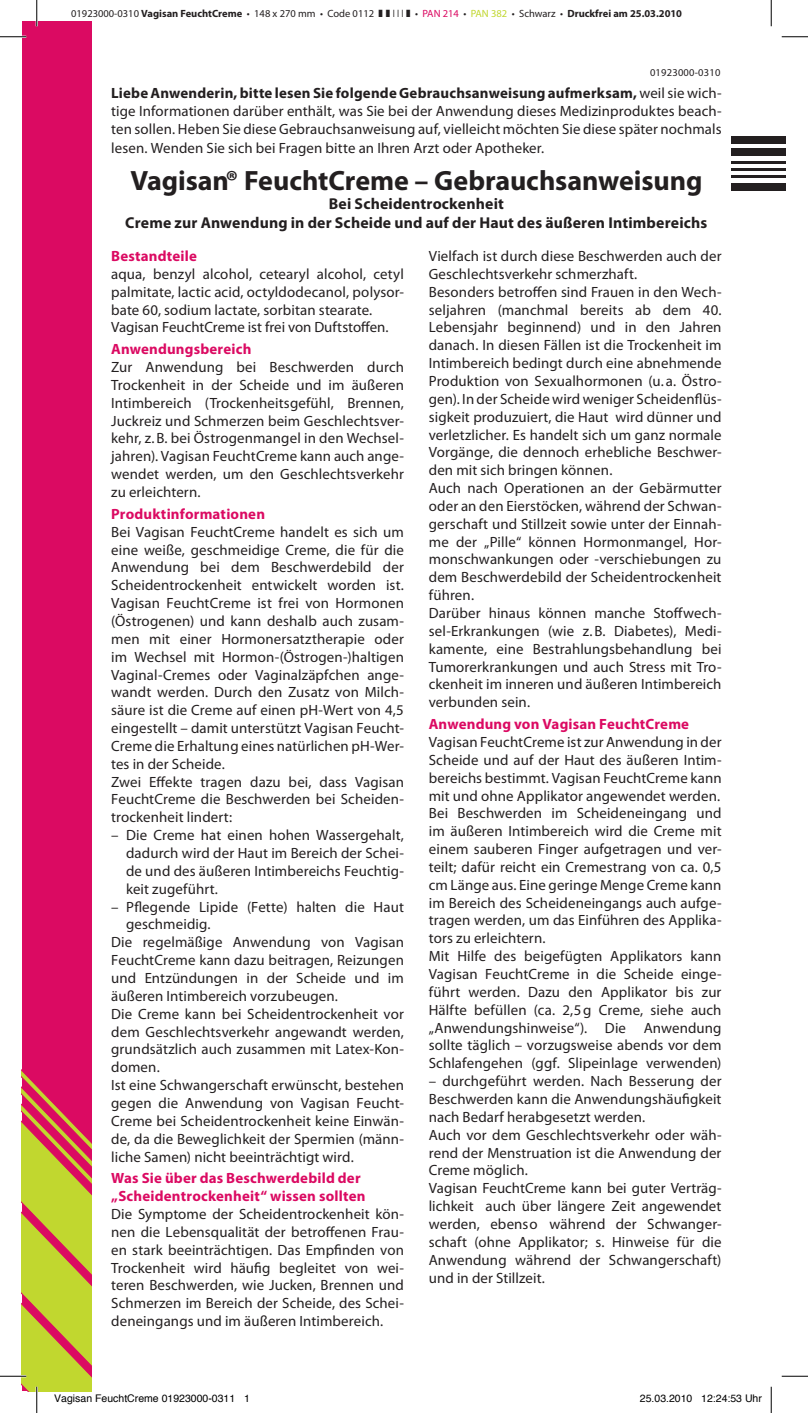
<style>
.page{position:relative;width:808px;height:1413px;background:#fff}
.page>*{position:absolute;margin:0;border:0;box-sizing:border-box;transform-origin:0 0}
.t1{font:700 28px "Myriad Pro";letter-spacing:-.005em;color:#231f20}
.t2{font:700 15.75px/18.9px "Myriad Pro";letter-spacing:.01em;color:#231f20;text-align:center}
.t3{font:14.88px/17.8px "Myriad Pro";letter-spacing:.01em;color:#231f20}
.t4{font:700 14.88px/17.8px "Myriad Pro";letter-spacing:.01em;color:#db0a62}
.t5{font:10.5px "Helvetica";color:#000}
.t6{font:10.5px "Myriad Pro";color:#231f20}
.t7{font:700 10.5px "Myriad Pro";color:#231f20}
.t8{font:10.5px "Myriad Pro";letter-spacing:.02em;color:#231f20}
.s1{font-weight:700}
.s2{font-weight:400}
.s3{font-weight:400;color:#db0a62}
.s4{font-weight:400;color:#c1d72f}
</style>
<div class="page">
<div style="left:22px;top:22px;width:69px;height:1369px;background:#db0a62"></div>
<div style="left:731px;top:183px;width:55px;height:8px;background:#231f20"></div>
<hr style="left:731px;top:176px;width:55px;height:2px;background:#231f20">
<hr style="left:731px;top:168px;width:55px;height:3px;background:#231f20">
<hr style="left:731px;top:161px;width:55px;height:2px;background:#231f20">
<div style="left:731px;top:148px;width:55px;height:8px;background:#231f20"></div>
<div style="left:731px;top:136px;width:55px;height:7px;background:#231f20"></div>
<hr style="left:0;top:36px;width:26px;height:2px;background:#fff">
<hr style="left:36px;top:0;width:2px;height:26px;background:#fff">
<svg style="left:0;top:36px;width:26px;height:1px"></svg>
<svg style="left:781px;top:36px;width:27px;height:1px"></svg>
<svg style="left:781px;top:1376px;width:27px;height:1px"></svg>
<svg style="left:36px;top:0;width:1px;height:26px"></svg>
<svg style="left:771px;top:0;width:1px;height:26px"></svg>
<svg style="left:771px;top:1387px;width:1px;height:26px"></svg>
<svg style="left:0;top:1064px;width:92px;height:349px"></svg>
<p class="t6" style="left:71px;top:7px;width:304px">01923000-0310 <span class="s1">Vagisan FeuchtCreme</span> • 148 x 270 mm • Code 0112</p>
<p class="t7" style="left:415px;top:7px;width:268px"><span class="s2">•</span> <span class="s3">PAN 214</span> <span class="s2">•</span> <span class="s4">PAN 382</span> <span class="s2">• Schwarz •</span> Druckfrei am 25.03.2010</p>
<p class="t8" style="left:650px;top:66px;width:72px">01923000-0310</p>
<p class="t3" style="left:111px;top:83px;width:612px;line-height:18.4px;text-align:justify"><span class="s1">Liebe Anwenderin, bitte lesen Sie folgende Gebrauchsanweisung aufmerksam,</span> weil sie wich&shy;tige Informa-tionen darüber enthält, was Sie bei der Anwendung dieses Medizinproduktes beach&shy;ten sollen. Heben Sie diese Gebrauchsanweisung auf, vielleicht möchten Sie diese später nochmals lesen. Wenden Sie sich bei Fragen bitte an Ihren Arzt oder Apotheker.</p>
<h1 class="t1" style="left:130px;top:163px;width:573px">Vagisan® FeuchtCreme – Gebrauchsanweisung</h1>
<p class="t2" style="left:125px;top:194px;width:583px">Bei Scheidentrockenheit<br>Creme zur Anwendung in der Scheide und auf der Haut des äußeren Intimbereichs</p>
<p class="t4" style="left:111px;top:247px;width:87px">Bestandteile</p>
<p class="t3" style="left:111px;top:265px;width:294px">aqua, benzyl alcohol, cetearyl alcohol, cetyl palmitate, lactic acid, octyldodecanol, polysor&shy;bate 60, sodium lactate, sorbitan stearate.<br>Vagisan FeuchtCreme ist frei von Duftstoffen.</p>
<p class="t4" style="left:111px;top:340px;width:142px">Anwendungsbereich</p>
<p class="t3" style="left:111px;top:358px;width:294px;text-align:justify">Zur Anwendung bei Beschwerden durch Trocken-- heit in der Scheide und im äußeren Intimbereich (Trockenheitsgefühl, Brennen, Juck-reiz und Schmerzen beim Geschlechtsver&shy;kehr, z.B. bei Östrogenmangel in den Wechsel&shy;jahren). Vagisan FeuchtCreme kann auch ange&shy;wendet werden, um den Geschlechtsverkehr zu erleichtern.</p>
<p class="t4" style="left:111px;top:504px;width:155px">Produktinformationen</p>
<p class="t3" style="left:111px;top:523px;width:294px">Bei Vagisan FeuchtCreme handelt es sich um eine weiße, geschmeidige Creme, die für die Anwendung bei dem Beschwerdebild der Scheidentrockenheit entwickelt wor-den ist.<br>Vagisan FeuchtCreme ist frei von Hormonen (Östrogenen) und kann deshalb auch zusam&shy;men mit einer Hormonersatztherapie oder im Wechsel mit Hormon-(Östrogen-)haltigen Vaginal-Cremes oder Vaginal-zäpf-chen ange&shy;wandt werden. Durch den Zusatz von Milch&shy;säure ist die Creme auf einen pH-Wert von 4,5 eingestellt – damit unterstützt Vagisan Feucht-Creme die Erhaltung eines natürlichen pH-Wer&shy;tes in der Scheide.<br>Zwei Effekte tragen dazu bei, dass Vagisan FeuchtCreme die Beschwerden bei Scheiden&shy;trockenheit lindert:</p>
<p class="t3" style="left:126px;top:826px;width:279px;text-align:justify;text-indent:-15px">– Die Creme hat einen hohen Wassergehalt, dadurch wird der Haut im Bereich der Schei&shy;de und des äußeren Intimbereichs Feuchtig&shy;keit zugeführt.</p>
<p class="t3" style="left:111px;top:897px;width:294px">– Pflegende Lipide (Fette) halten die Haut</p>
<p class="t3" style="left:126px;top:915px;width:86px">geschmeidig.</p>
<p class="t3" style="left:111px;top:933px;width:294px">Die regelmäßige Anwendung von Vagisan</p>
<p class="t3" style="left:111px;top:951px;width:294px">FeuchtCreme kann dazu beitragen, Reizungen</p>
<p class="t3" style="left:111px;top:969px;width:294px">und Entzündungen in der Scheide und im</p>
<p class="t3" style="left:111px;top:987px;width:228px">äußeren Intimbereich vorzubeugen.</p>
<p class="t3" style="left:111px;top:1004px;width:294px">Die Creme kann bei Scheidentrockenheit vor</p>
<p class="t3" style="left:111px;top:1022px;width:294px">dem Geschlechtsverkehr angewandt werden,</p>
<p class="t3" style="left:111px;top:1040px;width:294px">grundsätzlich auch zusammen mit Latex-Kon-</p>
<p class="t3" style="left:111px;top:1058px;width:50px">domen.</p>
<p class="t3" style="left:111px;top:1076px;width:294px">Ist eine Schwangerschaft erwünscht, bestehen</p>
<p class="t3" style="left:111px;top:1094px;width:294px">gegen die Anwendung von Vagisan Feucht-</p>
<p class="t3" style="left:111px;top:1112px;width:294px">Creme bei Scheidentrockenheit keine Einwän-</p>
<p class="t3" style="left:111px;top:1129px;width:294px">de, da die Beweglichkeit der Spermien (männ-</p>
<p class="t3" style="left:111px;top:1147px;width:244px">liche Samen) nicht beeinträchtigt wird.</p>
<p class="t4" style="left:111px;top:1169px;width:256px">Was Sie über das Beschwerdebild der „Scheidentrockenheit“ wissen sollten</p>
<p class="t3" style="left:111px;top:1205px;width:294px;text-align:justify">Die Symptome der Scheidentrockenheit kön&shy;nen die Lebensqualität der betroffenen Frau&shy;en stark beeinträch-tigen. Das Empfinden von Trockenheit wird häufig begleitet von wei&shy;teren Beschwerden, wie Jucken, Brennen und Schmerzen im Bereich der Scheide, des Schei&shy;deneingangs und im äußeren Intimbereich.</p>
<p class="t3" style="left:429px;top:247px;width:294px">Viel-fach ist durch diese Beschwerden auch der Geschlechtsverkehr schmerzhaft.<br>Besonders betroffen sind Frauen in den Wech&shy;seljahren (manchmal bereits ab dem 40.<br>Lebensjahr beginnend) und in den Jahren danach. In diesen Fällen ist die Trockenheit im Intimbereich bedingt durch eine abnehmende Produktion von Sexualhormonen (u. a. Östro&shy;gen). In der Scheide wird weniger Scheidenflüs&shy;sigkeit produzuiert, die Haut wird dünner und verletzlicher. Es handelt sich um ganz normale Vorgänge, die dennoch erhebliche Beschwer&shy;den mit sich bringen können.<br>Auch nach Operationen an der Gebärmutter oder an den Eierstöcken, während der Schwan&shy;gerschaft und Stillzeit sowie unter der Einnah&shy;me der „Pille“ können Hormonmangel, Hor&shy;monschwankungen oder -verschiebungen zu dem Beschwerdebild der Scheidentrockenheit führen.<br>Darüber hinaus können manche Stoffwech&shy;sel-Erkrankungen (wie z.B. Diabetes), Medi&shy;kamente, eine Bestrahlungsbehandlung bei Tumorerkrankungen und auch Stress mit Tro&shy;ckenheit im inneren und äußeren Intimbereich verbunden sein.</p>
<p class="t4" style="left:429px;top:715px;width:262px">Anwendung von Vagisan FeuchtCreme</p>
<p class="t3" style="left:429px;top:733px;width:294px">Vagisan FeuchtCreme ist zur Anwendung in der Scheide und auf der Haut des äußeren Intim&shy;bereichs bestimmt. Vagisan FeuchtCreme kann mit und ohne Applikator angewendet werden.<br>Bei Beschwerden im Scheideneingang und im äußeren Intimbereich wird die Creme mit einem sauberen Finger aufgetragen und ver&shy;teilt; dafür reicht ein Creme-strang von ca. 0,5 cm Länge aus. Eine geringe Menge Creme kann im Bereich des Scheideneingangs auch aufge&shy;tragen werden, um das Einführen des Applika&shy;tors zu erleichtern.<br>Mit Hilfe des beigefügten Applikators kann Vagisan FeuchtCreme in die Scheide einge&shy;führt werden. Dazu den Applikator bis zur Hälfte befüllen (ca. 2,5g Creme, siehe auch „Anwendungshinweise“). Die Anwendung sollte täglich – vorzugsweise abends vor dem Schlafengehen (ggf. Slipeinlage verwenden)</p>
<p class="t3" style="left:429px;top:1072px;width:294px">– durchgeführt werden. Nach Besserung der Beschwerden kann die Anwendungshäufigkeit nach Bedarf herabgesetzt werden.<br>Auch vor dem Geschlechtsverkehr oder wäh&shy;rend der Menstruation ist die Anwendung der Creme möglich.<br>Vagisan FeuchtCreme kann bei guter Verträg&shy;lichkeit auch über längere Zeit angewendet werden, ebenso während der Schwanger&shy;schaft (ohne Applikator; s. Hinweise für die Anwendung während der Schwangerschaft) und in der Stillzeit.</p>
<p class="t5" style="left:54px;top:1390px;width:197px">Vagisan FeuchtCreme 01923000-0311 1</p>
<p class="t5" style="left:640px;top:1390px;width:123px">25.03.2010 12:24:53 Uhr</p>
</div>
